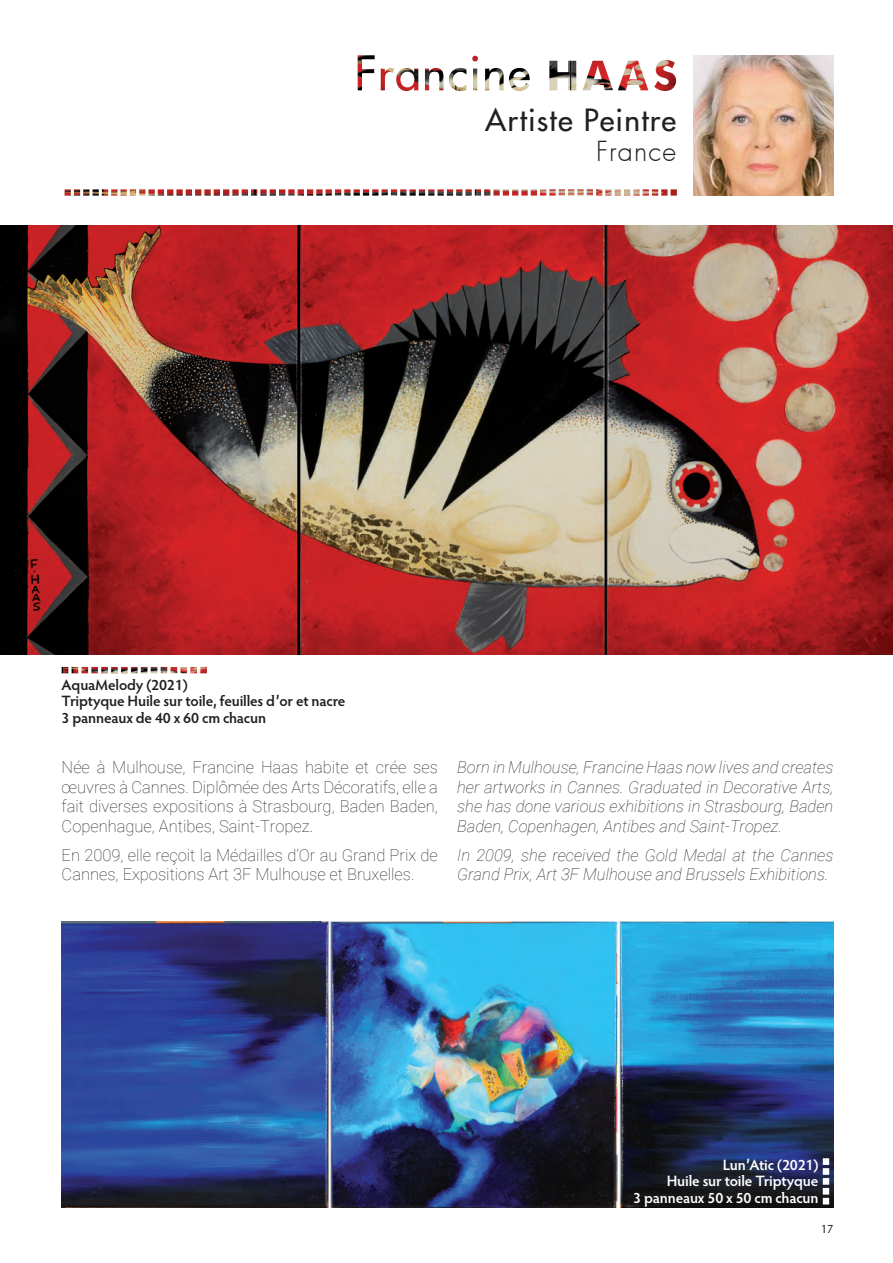
<style>
.page{position:relative;width:893px;height:1263px;background:#fff}
.page>*{position:absolute;margin:0;border:0;box-sizing:border-box;transform-origin:0 0}
.t1{font:500 30px "Futura";letter-spacing:.04em;color:#231f20}
.t2{font:300 27px "Futura";letter-spacing:.04em;color:#231f20}
.t3{font:italic 100 16.5px/19.8px "Roboto";color:#231f20;text-align:justify}
.t4{font:100 16.5px/19.8px "Roboto";color:#231f20;text-align:justify}
.t5{font:600 15px/16.5px "Hypatia Sans Pro";letter-spacing:-.01em;color:#231f20}
.t6{font:600 15px/16.5px "Hypatia Sans Pro";letter-spacing:-.01em;color:#fff;text-align:right}
.t7{font:12px "Hypatia Sans Pro";color:#231f20}
</style>
<div class="page">
<img style="left:0;top:225px;width:893px;height:430px">
<img style="left:62px;top:922px;width:771px;height:285px">
<img style="left:62px;top:667px;width:145px;height:6px">
<img style="left:693px;top:55px;width:140px;height:141px">
<img style="left:65px;top:189px;width:612px;height:7px">
<svg style="left:823px;top:1158px;width:6px;height:46px"></svg>
<img style="left:358px;top:55px;width:318px;height:36px">
<h1 class="t1" style="left:485px;top:101px;width:193px">Artiste Peintre</h1>
<h2 class="t2" style="left:596px;top:135px;width:81px">France</h2>
<p class="t5" style="left:62px;top:676px;width:285px">AquaMelody (2021)<br>Triptyque Huile sur toile, feuilles d’or et nacre<br>3 panneaux de 40 x 60 cm chacun</p>
<p class="t4" style="left:62px;top:756px;width:378px">Née à Mulhouse, Francine Haas habite et crée ses œuvres à Cannes. Diplômée des Arts Décoratifs, elle a fait diverses expositions à Strasbourg, Baden Baden, Copenhague, Antibes, Saint-Tropez.</p>
<p class="t4" style="left:62px;top:844px;width:378px">En 2009, elle reçoit la Médailles d’Or au Grand Prix de<br>Cannes, Expositions Art 3F Mulhouse et Bruxelles.</p>
<p class="t3" style="left:457px;top:756px;width:378px">Born in Mulhouse, Francine Haas now lives and creates her artworks in Cannes. Graduated in Decorative Arts, she has done various exhibitions in Strasbourg, Baden Baden, Copenhagen, Antibes and Saint-Tropez.</p>
<p class="t3" style="left:457px;top:844px;width:378px">In 2009, she received the Gold Medal at the Cannes<br>Grand Prix, Art 3F Mulhouse and Brussels Exhibitions.</p>
<p class="t6" style="left:633px;top:1156px;width:187px">Lun’Atic (2021)<br>Huile sur toile Triptyque<br>3 panneaux 50 x 50 cm chacun</p>
<p class="t7" style="left:821px;top:1221px;width:14px">17</p>
</div>
